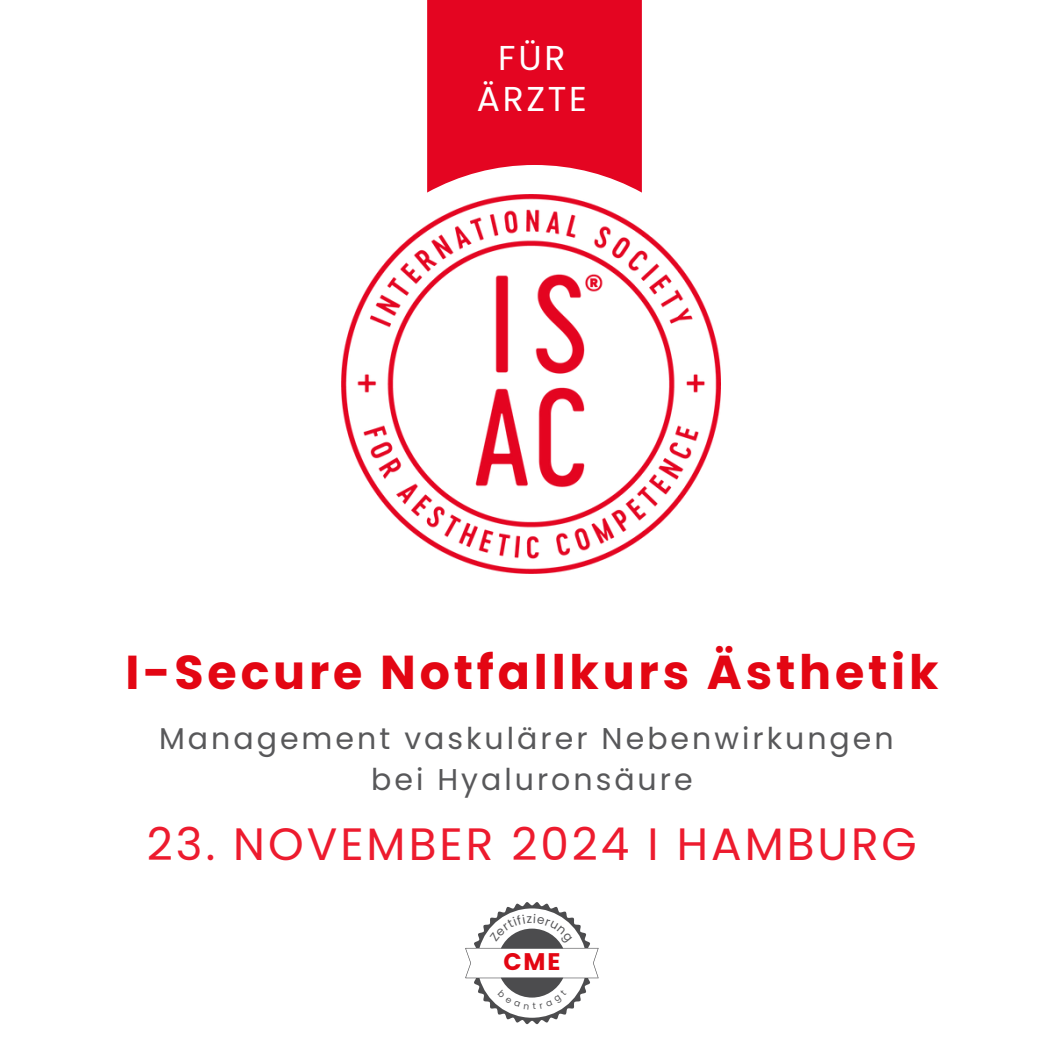
<style>
.page{position:relative;width:1064px;height:1064px;background:#fff}
.page>*{position:absolute;margin:0;border:0;box-sizing:border-box;transform-origin:0 0}
.t1{font:700 47.5px "Poppins";letter-spacing:.08em;color:#e30613}
.t2{font:45.25px "Poppins";letter-spacing:.065em;color:#ed1b2e}
.t3{font:34.5px/40.5px "Poppins";letter-spacing:.08em;color:#fff;text-align:center}
.t4{font:30px/41.2px "Poppins";letter-spacing:.1em;color:#58585a;text-align:center}
.t5{font:700 24px "Poppins";color:#e30613}
</style>
<div class="page">
<svg style="left:427px;top:0;width:214px;height:192px;background:#e72941"></svg>
<div style="left:320px;top:184px;width:429px;height:429px;background:#fff;border-radius:50%"></div>
<div style="left:456px;top:2px;width:150px;height:121px;background:#e40521"></div>
<img style="left:341px;top:195px;width:379px;height:378px">
<svg style="left:465px;top:902px;width:133px;height:121px"></svg>
<p class="t3" style="left:476px;top:38px;width:112px">FÜR<br>ÄRZTE</p>
<h1 class="t1" style="left:125px;top:639px;width:814px">I-Secure Notfallkurs Ästhetik</h1>
<p class="t4" style="left:159px;top:717px;width:736px">Management vaskulärer Nebenwirkungen bei Hyaluronsäure</p>
<h2 class="t2" style="left:147px;top:811px;width:771px">23. NOVEMBER 2024 I HAMBURG</h2>
<p class="t5" style="left:503px;top:944px;width:59px">CME</p>
</div>
